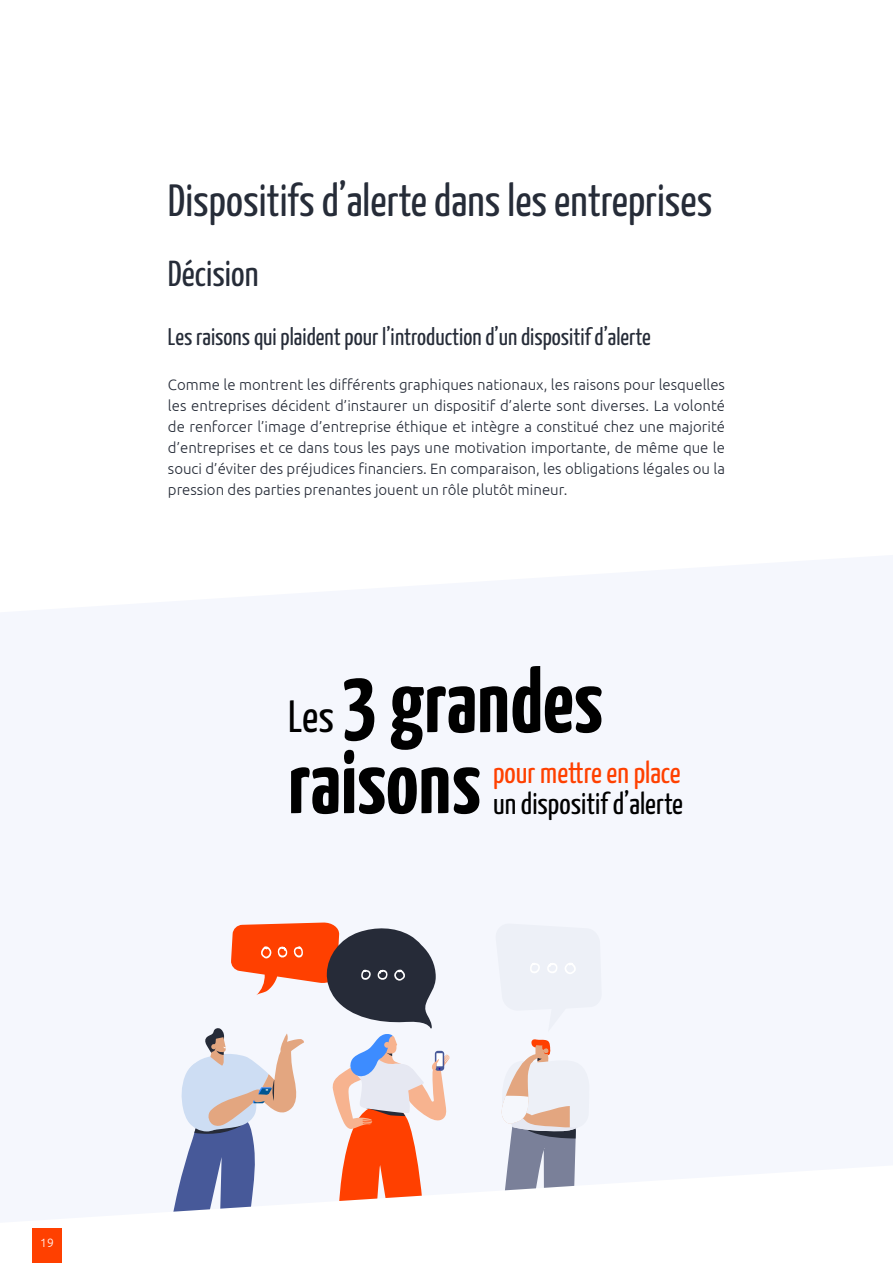
<style>
.page{position:relative;width:893px;height:1263px;background:#fff}
.page>*{position:absolute;margin:0;border:0;box-sizing:border-box;transform-origin:0 0}
.t1{font:700 90px/81px "Yanone Kaffeesatz";color:#000}
.t2{font:45px "Yanone Kaffeesatz";color:#262c38}
.t3{font:36px "Yanone Kaffeesatz";color:#262c38}
.t4{font:30px "Yanone Kaffeesatz";color:#000}
.t5{font:30px "Yanone Kaffeesatz";color:#ff4000}
.t6{font:24px "Yanone Kaffeesatz";color:#262c38}
.t7{font:300 15px/21px "Ubuntu";color:#262c38;text-align:justify}
.t8{font:300 12px "Ubuntu";color:#fff}
.s1{font-weight:400;font-size:45px}
</style>
<div class="page">
<div style="left:32px;top:1229px;width:30px;height:34px;background:#ff4000"></div>
<div style="left:495px;top:923px;width:107px;height:109px;background:#edf0f7"></div>
<svg style="left:501px;top:1039px;width:89px;height:152px"></svg>
<svg style="left:173px;top:922px;width:277px;height:290px"></svg>
<h2 class="t2" style="left:168px;top:168px;width:546px">Dispositifs d’alerte dans les entreprises</h2>
<h3 class="t3" style="left:168px;top:248px;width:92px">Décision</h3>
<h3 class="t6" style="left:168px;top:320px;width:484px">Les raisons qui plaident pour l’introduction d’un dispositif d’alerte</h3>
<p class="t7" style="left:168px;top:374px;width:559px">Comme le montrent les différents graphiques nationaux, les raisons pour lesquelles les entreprises décident d’instaurer un dispositif d’alerte sont diverses. La volonté de renforcer l’image d’entreprise éthique et intègre a constitué chez une majorité d’entreprises et ce dans tous les pays une motivation importante, de même que le souci d’éviter des préjudices financiers. En comparaison, les obligations légales ou la pression des parties prenantes jouent un rôle plutôt mineur.</p>
<h1 class="t1" style="left:288px;top:657px;width:316px"><span class="s1">Les</span> 3 grandes raisons</h1>
<h3 class="t5" style="left:493px;top:751px;width:189px">pour mettre en place</h3>
<h3 class="t4" style="left:493px;top:782px;width:192px">un dispositif d’alerte</h3>
<p class="t8" style="left:40px;top:1235px;width:15px">19</p>
</div>
